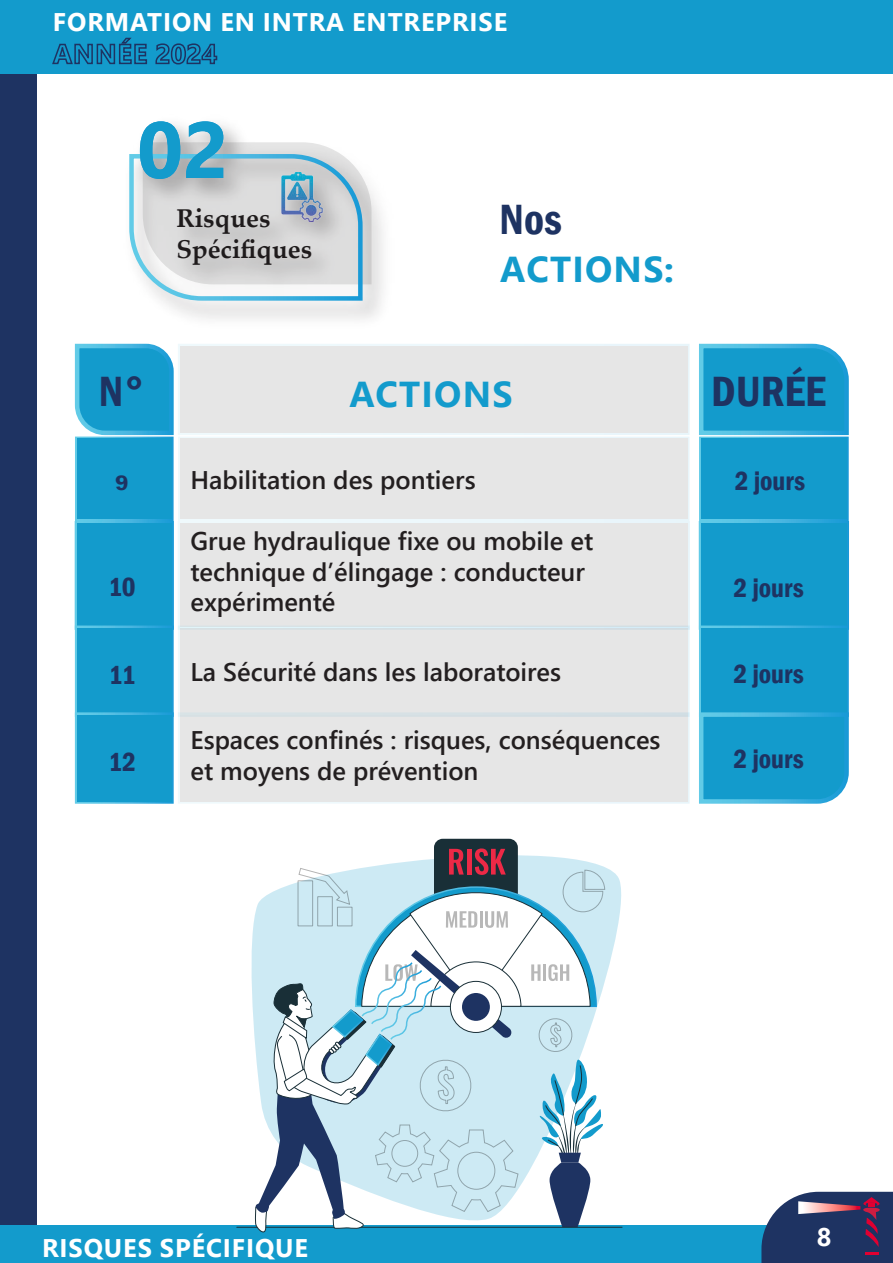
<style>
.page{position:relative;width:893px;height:1263px;background:#fff}
.page>*{position:absolute;margin:0;border:0;box-sizing:border-box;transform-origin:0 0}
.t1{font:700 79.5px "Segoe UI";color:#1a98d5}
.t2{font:600 condensed 43.5px "Franklin Gothic";color:#1e3362}
.t3{font:700 36px "Segoe UI";letter-spacing:.035em;color:#139bcc}
.t4{font:600 condensed 27px "Franklin Gothic";color:#1e3362}
.t5{font:700 25.8px/30.9px "Palatino Linotype";color:#231f20}
.t6{font:600 25.5px/30.6px "Segoe UI";color:#231f20}
.t7{font:700 25.5px "Segoe UI";letter-spacing:.035em;color:#fff}
.t8{font:600 condensed 21.3px "Franklin Gothic";color:#1e3362;scale:1.26 1}
</style>
<div class="page">
<svg style="left:128px;top:142px;width:244px;height:161px;background:#ccd6da"></svg>
<img style="left:277px;top:173px;width:49px;height:48px">
<div style="left:0;top:0;width:37px;height:1263px;background:#1e3362"></div>
<div style="left:0;top:0;width:893px;height:74px;background:#139bcc"></div>
<div style="left:0;top:1225px;width:893px;height:38px;background:#139bcc"></div>
<svg style="left:761px;top:1192px;width:132px;height:71px;background:#404770"></svg>
<hr style="left:865px;top:1252px;width:14px;height:3px;background:#e00031">
<svg style="left:52px;top:37px;width:95px;height:28px"></svg>
<svg style="left:155px;top:43px;width:63px;height:22px"></svg>
<svg style="left:74px;top:343px;width:100px;height:94px;background:#2da6d3"></svg>
<div style="left:178px;top:344px;width:512px;height:91px;background:#e6e6e6;border:4px solid #fff"></div>
<svg style="left:699px;top:343px;width:150px;height:94px;background:#24a3d1"></svg>
<div style="left:75px;top:437px;width:99px;height:84px;background:#139bcc"></div>
<div style="left:178px;top:437px;width:511px;height:84px;background:#e6e6e6;border:4px solid #fff"></div>
<div style="left:699px;top:437px;width:150px;height:84px;background:#139bcc"></div>
<div style="left:75px;top:521px;width:99px;height:109px;background:#139bcc"></div>
<div style="left:178px;top:521px;width:512px;height:109px;background:#e6e6e6;border:5px solid #fff"></div>
<div style="left:699px;top:521px;width:150px;height:109px;background:#139bcc"></div>
<div style="left:75px;top:625px;width:99px;height:92px;background:#139bcc"></div>
<div style="left:178px;top:625px;width:512px;height:92px;background:#e6e6e6;border:4px solid #fff"></div>
<div style="left:699px;top:625px;width:150px;height:92px;background:#139bcc"></div>
<div style="left:75px;top:712px;width:99px;height:92px;background:#139bcc"></div>
<div style="left:178px;top:712px;width:512px;height:92px;background:#e6e6e6;border:4px solid #fff"></div>
<svg style="left:699px;top:710px;width:150px;height:94px;background:#1ea0cf"></svg>
<svg style="left:251px;top:867px;width:370px;height:352px"></svg>
<div style="left:434px;top:839px;width:84px;height:82px;background:#192f37;border-radius:9px"></div>
<hr style="left:237px;top:1227px;width:385px;height:1px;background:#192f37">
<svg style="left:255px;top:848px;width:350px;height:385px"></svg>
<p class="t7" style="left:53px;top:-2px;width:456px">FORMATION EN INTRA ENTREPRISE</p>
<h1 class="t1" style="left:137px;top:75px;width:93px">02</h1>
<p class="t5" style="left:176px;top:202px;width:137px">Risques<br>Spécifiques</p>
<h2 class="t2" style="left:99px;top:362px;width:48px">N°</h2>
<h2 class="t2" style="left:500px;top:190px;width:64px">Nos</h2>
<h3 class="t3" style="left:500px;top:235px;width:175px">ACTIONS:</h3>
<h3 class="t3" style="left:349px;top:360px;width:165px">ACTIONS</h3>
<p class="t8" style="left:115px;top:468px;width:12px">9</p>
<p class="t4" style="left:109px;top:569px;width:29px">10</p>
<p class="t4" style="left:109px;top:657px;width:28px">11</p>
<p class="t4" style="left:108px;top:744px;width:29px">12</p>
<p class="t6" style="left:190px;top:462px;width:287px">Habilitation des pontiers</p>
<p class="t6" style="left:190px;top:524px;width:404px">Grue hydraulique fixe ou mobile et technique d’élingage : conducteur expérimenté</p>
<p class="t6" style="left:190px;top:654px;width:372px">La Sécurité dans les laboratoires</p>
<p class="t6" style="left:190px;top:723px;width:471px">Espaces confinés : risques, conséquences et moyens de prévention</p>
<h2 class="t2" style="left:711px;top:362px;width:116px">DURÉE</h2>
<p class="t4" style="left:735px;top:463px;width:72px">2 jours</p>
<p class="t4" style="left:733px;top:570px;width:72px">2 jours</p>
<p class="t4" style="left:733px;top:656px;width:72px">2 jours</p>
<p class="t4" style="left:733px;top:741px;width:72px">2 jours</p>
<p class="t7" style="left:42px;top:1224px;width:268px">RISQUES SPÉCIFIQUE</p>
<p class="t7" style="left:817px;top:1213px;width:16px">8</p>
</div>
